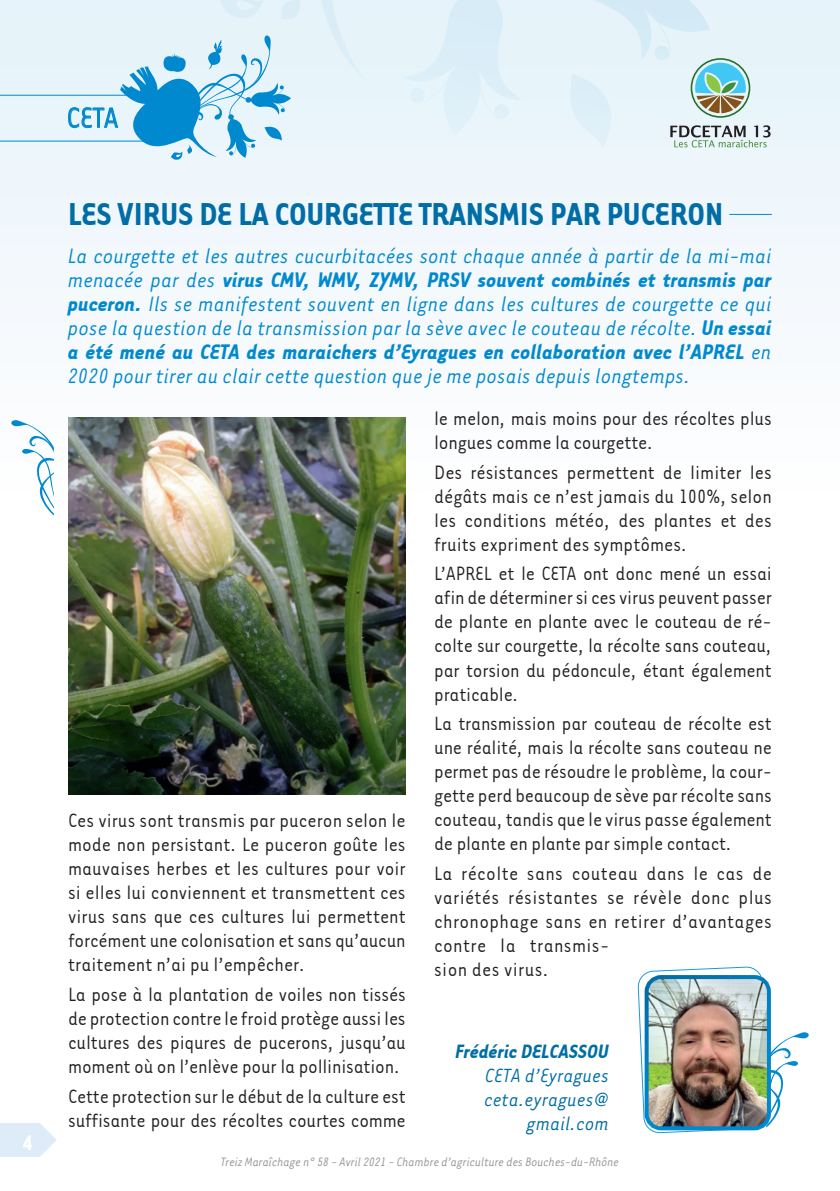
<style>
.page{position:relative;width:840px;height:1191px;background:#fff}
.page>*{position:absolute;margin:0;border:0;box-sizing:border-box;transform-origin:0 0}
.t1{font:700 36px "Tarzana Narrow";letter-spacing:-.005em;color:#006da6}
.t2{font:32px "Tarzana Narrow";color:#0089cf}
.t3{font:italic 24px/24px "Tarzana Narrow";color:#0089cf;text-align:justify}
.t4{font:700 24px "Tarzana Narrow";color:#fff}
.t5{font:condensed 22px/24px "Tarzana";letter-spacing:-.01em;color:#231f20;text-align:justify}
.t6{font:condensed 22px/24px "Tarzana";letter-spacing:.015em;color:#231f20}
.t7{font:italic 22px/24px "Tarzana Narrow";color:#006da6;text-align:right}
.t8{font:italic 700 22px "Tarzana Narrow";color:#006da6}
.t9{font:italic 14px "Tarzana Narrow";letter-spacing:-.01em;color:#939598}
.s1{font-weight:700}
</style>
<div class="page">
<div style="left:0;top:0;width:839px;height:493px;background:#f4f9fc"></div>
<svg style="left:0;top:1123px;width:57px;height:34px"></svg>
<svg style="left:567px;top:0;width:203px;height:148px"></svg>
<hr style="left:729px;top:214px;width:42px;height:1px;background:#0089cf">
<svg style="left:0;top:0;width:522px;height:160px"></svg>
<svg style="left:11px;top:420px;width:43px;height:95px"></svg>
<img style="left:68px;top:418px;width:337px;height:376px">
<svg style="left:637px;top:966px;width:171px;height:167px"></svg>
<img style="left:646px;top:977px;width:122px;height:151px">
<div style="left:644px;top:975px;width:126px;height:155px;border:4px solid #fff;border-radius:14px"></div>
<p class="t4" style="left:22px;top:1127px;width:12px">4</p>
<h2 class="t2" style="left:67px;top:98px;width:53px">CETA</h2>
<h1 class="t1" style="left:68px;top:191px;width:656px">LES VIRUS DE LA COURGETTE TRANSMIS PAR PUCERON</h1>
<p class="t3" style="left:68px;top:243px;width:705px">La courgette et les autres cucurbitacées sont chaque année à partir de la mi-mai menacée par des <span class="s1">virus CMV, WMV, ZYMV, PRSV souvent combinés et transmis par puceron.</span> Ils se manifestent souvent en ligne dans les cultures de courgette ce qui pose la question de la transmission par la sève avec le couteau de récolte. <span class="s1">Un essai a été mené au CETA des maraichers d’Eyragues en collaboration avec l’APREL</span> en 2020 pour tirer au clair cette question que je me posais depuis longtemps.</p>
<p class="t5" style="left:68px;top:807px;width:339px">Ces virus sont transmis par puceron selon le mode non persistant. Le puceron goûte les mauvaises herbes et les cultures pour voir si elles lui conviennent et transmettent ces virus sans que ces cultures lui permettent forcément une colonisation et sans qu’aucun traitement n’ai pu l’empêcher.</p>
<p class="t5" style="left:68px;top:981px;width:339px">La pose à la plantation de voiles non tissés de protection contre le froid protège aussi les cultures des piqures de pucerons, jusqu’au moment où on l’enlève pour la pollinisation.</p>
<p class="t5" style="left:68px;top:1083px;width:339px">Cette protection sur le début de la culture est suffisante pour des récoltes courtes comme</p>
<p class="t5" style="left:434px;top:405px;width:339px">le melon, mais moins pour des récoltes plus longues comme la courgette.</p>
<p class="t5" style="left:434px;top:459px;width:339px">Des résistances permettent de limiter les dégâts mais ce n’est jamais du 100%, selon les conditions météo, des plantes et des fruits expriment des symptômes.</p>
<p class="t5" style="left:434px;top:561px;width:339px">L’APREL et le CETA ont donc mené un essai afin de déterminer si ces virus peuvent passer de plante en plante avec le couteau de ré&shy;colte sur courgette, la récolte sans couteau, par torsion du pédoncule, étant également praticable.</p>
<p class="t5" style="left:434px;top:710px;width:339px">La transmission par couteau de récolte est une réalité, mais la récolte sans couteau ne permet pas de résoudre le problème, la cour&shy;gette perd beaucoup de sève par récolte sans couteau, tandis que le virus passe également de plante en plante par simple contact.</p>
<p class="t6" style="left:434px;top:860px;width:339px">La récolte sans couteau dans le cas de variétés résistantes se révèle donc plus chronophage sans en retirer d’avantages contre la transmis-<br>sion des virus.</p>
<p class="t8" style="left:455px;top:1037px;width:155px">Frédéric DELCASSOU</p>
<p class="t7" style="left:484px;top:1062px;width:126px">CETA d’Eyragues ceta.eyragues@ gmail.com</p>
<p class="t9" style="left:220px;top:1153px;width:400px">Treiz Maraîchage n° 58 - Avril 2021 - Chambre d’agriculture des Bouches-du-Rhône</p>
</div>
